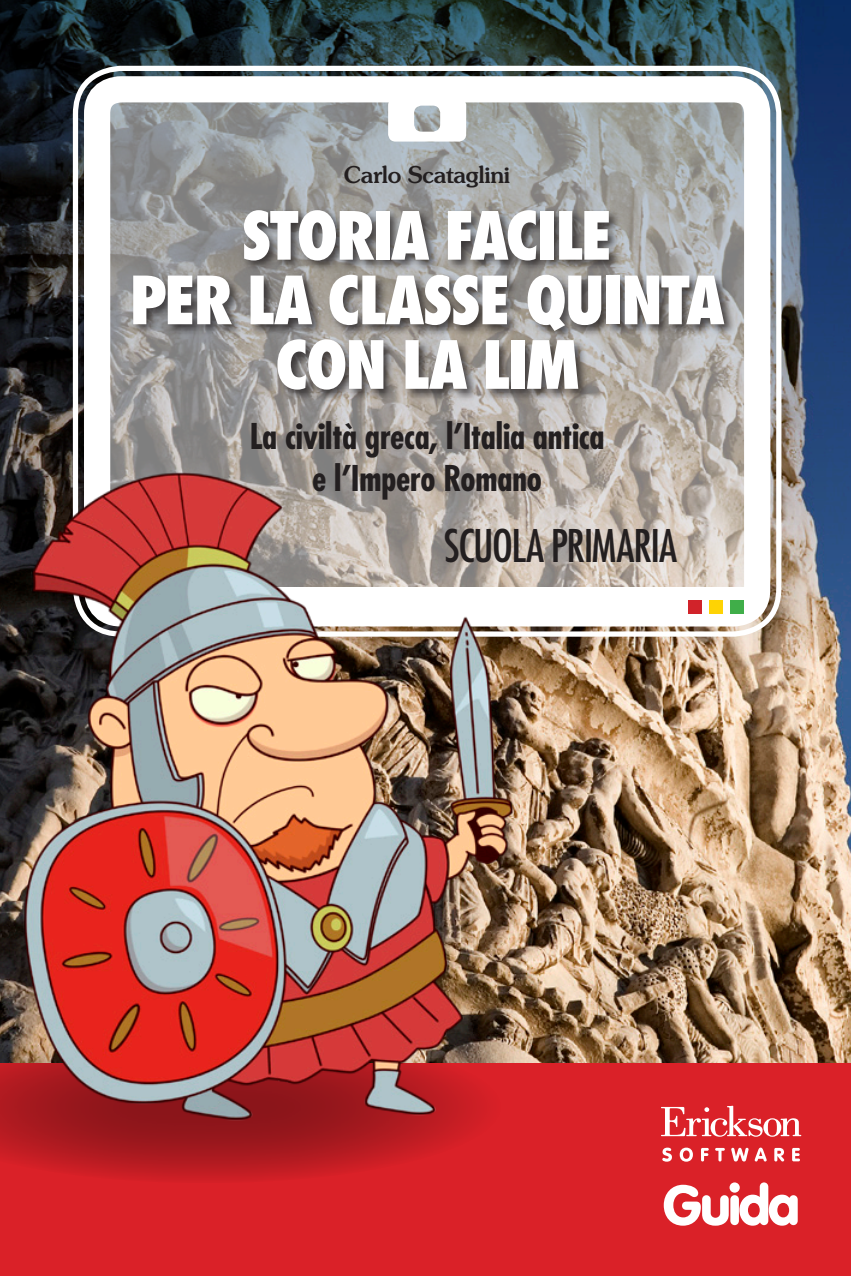
<style>
.page{position:relative;width:851px;height:1276px;background:#fff}
.page>*{position:absolute;margin:0;border:0;box-sizing:border-box;transform-origin:0 0}
.t1{font:800 condensed 64.5px/64.5px "Futura Std";letter-spacing:-.045em;color:#fff;text-align:center}
.t2{font:900 55px "VAG Rounded Std";letter-spacing:-.04em;color:#fff}
.t3{font:condensed 43.75px "Futura Std";letter-spacing:-.025em;color:#231f20}
.t4{font:700 condensed 34.5px/41.5px "Futura Std";letter-spacing:-.01em;color:#231f20;text-align:center}
.t5{font:500 23px "Souvenir Std";letter-spacing:-.01em;color:#231f20}
</style>
<div class="page">
<img style="left:551px;top:670px;width:299px;height:393px">
<img style="left:0;top:0;width:850px;height:670px">
<svg style="left:84px;top:87px;width:686px;height:525px;background:#a8a6a3"></svg>
<div style="left:84px;top:76px;width:686px;height:550px;border:26px solid #fff;border-radius:24px"></div>
<div style="left:104px;top:587px;width:647px;height:33px;background:#fff"></div>
<div style="left:73px;top:66px;width:708px;height:570px;border:5px solid #fff;border-radius:46px"></div>
<svg style="left:388px;top:98px;width:78px;height:44px"></svg>
<div style="left:688px;top:601px;width:14px;height:13px;background:#d1232a"></div>
<div style="left:730px;top:601px;width:14px;height:13px;background:#40ae49"></div>
<div style="left:709px;top:601px;width:14px;height:13px;background:#fed304"></div>
<div style="left:130px;top:207px;width:606px;height:194px;background:#231f20;opacity:.75"></div>
<div style="left:0;top:1063px;width:850px;height:213px;background:#da2128"></div>
<svg style="left:0;top:1124px;width:473px;height:56px"></svg>
<svg style="left:662px;top:1147px;width:9px;height:14px"></svg>
<svg style="left:679px;top:1147px;width:13px;height:14px"></svg>
<svg style="left:701px;top:1148px;width:7px;height:13px"></svg>
<svg style="left:715px;top:1148px;width:9px;height:13px"></svg>
<svg style="left:731px;top:1147px;width:17px;height:14px"></svg>
<svg style="left:754px;top:1147px;width:12px;height:14px"></svg>
<svg style="left:774px;top:1148px;width:10px;height:13px"></svg>
<svg style="left:792px;top:1148px;width:7px;height:13px"></svg>
<svg style="left:661px;top:1105px;width:140px;height:31px"></svg>
<img style="left:0;top:472px;width:551px;height:652px">
<p class="t5" style="left:344px;top:161px;width:167px">Carlo Scataglini</p>
<h1 class="t1" style="left:129px;top:203px;width:563px">STORIA FACILE<br>PER LA CLASSE QUINTA<br>CON LA LIM</h1>
<p class="t4" style="left:249px;top:416px;width:356px">La civiltà greca, l’Italia antica e l’Impero Romano</p>
<p class="t3" style="left:444px;top:520px;width:235px">SCUOLA PRIMARIA</p>
<h2 class="t2" style="left:662px;top:1172px;width:138px">Guida</h2>
</div>
